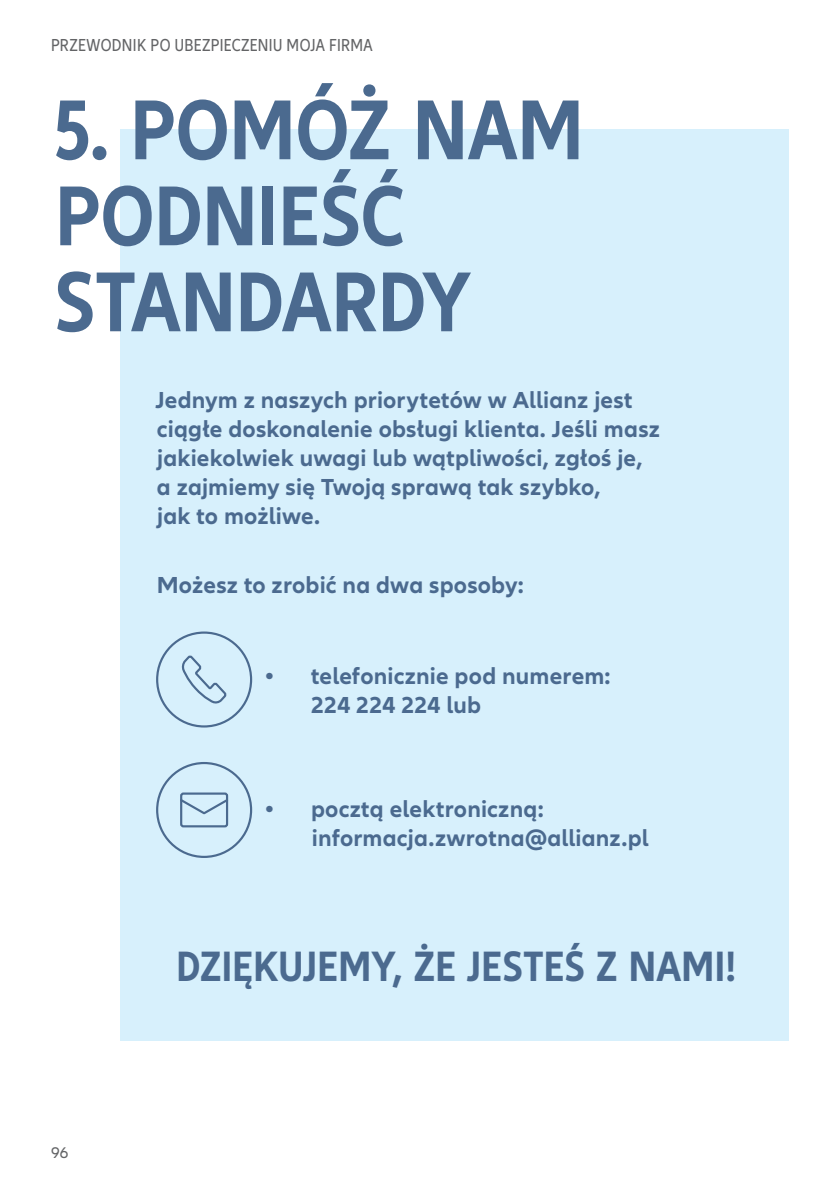
<style>
.page{position:relative;width:840px;height:1191px;background:#fff}
.page>*{position:absolute;margin:0;border:0;box-sizing:border-box;transform-origin:0 0}
.t1{font:700 condensed 88px/86px "Allianz Neo";letter-spacing:.005em;color:#4b6a8f}
.t2{font:700 condensed 44px "Allianz Neo";letter-spacing:.005em;color:#4b6a8f}
.t3{font:700 24px/28.8px "Allianz Neo";letter-spacing:.01em;color:#4b6a8f}
.t4{font:condensed 18px "Allianz Neo";letter-spacing:.02em;color:#636466}
.t5{font:16px "Allianz Neo";color:#636466}
</style>
<div class="page">
<div style="left:120px;top:130px;width:668px;height:911px;background:#d7f0fc"></div>
<div style="left:156px;top:631px;width:96px;height:96px;border:2px solid #4b6a8f;border-radius:50%"></div>
<svg style="left:181px;top:655px;width:46px;height:49px"></svg>
<div style="left:156px;top:762px;width:96px;height:96px;border:2px solid #4b6a8f;border-radius:50%"></div>
<div style="left:180px;top:792px;width:48px;height:35px;border:2px solid #4b6a8f;border-radius:2px"></div>
<svg style="left:180px;top:797px;width:49px;height:18px"></svg>
<p class="t4" style="left:51px;top:35px;width:323px">PRZEWODNIK PO UBEZPIECZENIU MOJA FIRMA</p>
<h1 class="t1" style="left:54px;top:89px;width:531px">5. POMÓŻ NAM<br>PODNIEŚĆ<br>STANDARDY</h1>
<p class="t3" style="left:155px;top:386px;width:506px">Jednym z naszych priorytetów w Allianz jest ciągłe doskonalenie obsługi klienta. Jeśli masz jakiekolwiek uwagi lub wątpliwości, zgłoś je, a zajmiemy się Twoją sprawą tak szybko,<br>jak to możliwe.</p>
<p class="t3" style="left:157px;top:570px;width:368px">Możesz to zrobić na dwa sposoby:</p>
<p class="t3" style="left:311px;top:662px;width:301px;text-indent:-47px">• telefonicznie pod numerem:<br>224 224 224 lub</p>
<p class="t3" style="left:312px;top:795px;width:338px;text-indent:-47px">• pocztą elektroniczną: informacja.zwrotna@allianz.pl</p>
<p class="t5" style="left:51px;top:1143px;width:19px">96</p>
<h2 class="t2" style="left:176px;top:941px;width:560px">DZIĘKUJEMY, ŻE JESTEŚ Z NAMI!</h2>
</div>
